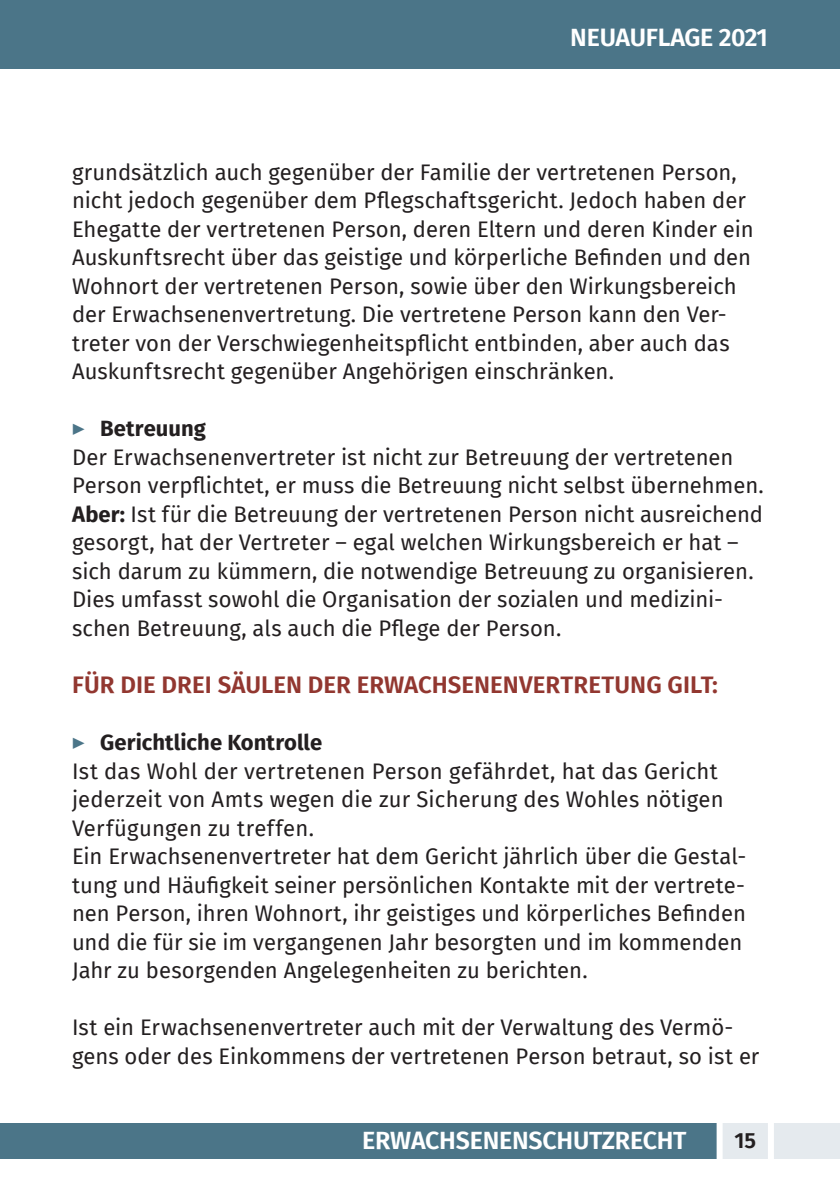
<style>
.page{position:relative;width:840px;height:1191px;background:#fff}
.page>*{position:absolute;margin:0;border:0;box-sizing:border-box;transform-origin:0 0}
.t1{font:600 25px "Fira Sans";letter-spacing:-.01em;color:#fff}
.t2{font:600 24px "Fira Sans";color:#923730}
.t3{font:22px/28.4px "Fira Sans";color:#231f20}
.t4{font:600 22px "Fira Sans";color:#231f20}
.s1{font-family:"Source Sans Pro";font-style:italic;font-size:14px;color:#4b7588}
.s2{font-weight:700}
</style>
<div class="page">
<div style="left:0;top:0;width:839px;height:68px;background:#4b7588"></div>
<div style="left:0;top:1123px;width:839px;height:35px;background:#e5eaee"></div>
<div style="left:0;top:1123px;width:716px;height:35px;background:#4b7588"></div>
<div style="left:716px;top:1117px;width:6px;height:60px;background:#fff"></div>
<div style="left:767px;top:1117px;width:6px;height:60px;background:#fff"></div>
<p class="t1" style="left:570px;top:16px;width:199px">NEUAUFLAGE 2021</p>
<p class="t3" style="left:72px;top:157px;width:682px">grundsätzlich auch gegenüber der Familie der vertretenen Person, nicht jedoch gegenüber dem Pflegschaftsgericht. Jedoch haben der Ehegatte der vertretenen Person, deren Eltern und deren Kinder ein Auskunftsrecht über das geistige und körperliche Befinden und den Wohnort der vertretenen Person, sowie über den Wirkungsbereich der Erwachsenenvertretung. Die vertretene Person kann den Ver&shy;treter von der Verschwiegenheitspflicht entbinden, aber auch das Auskunftsrecht gegenüber Angehörigen einschränken.</p>
<p class="t3" style="left:72px;top:414px;width:692px"><span class="s1">▶</span> <span class="s2">Betreuung<br></span>Der Erwachsenenvertreter ist nicht zur Betreuung der vertretenen Person verpflichtet, er muss die Betreuung nicht selbst übernehmen.<br><span class="s2">Aber:</span> Ist für die Betreuung der vertretenen Person nicht ausreichend gesorgt, hat der Vertreter – egal welchen Wirkungsbereich er hat – sich darum zu kümmern, die notwendige Betreuung zu organisieren.<br>Dies umfasst sowohl die Organisation der sozialen und medizini&shy;schen Betreuung, als auch die Pflege der Person.</p>
<p class="t2" style="left:72px;top:665px;width:647px">FÜR DIE DREI SÄULEN DER ERWACHSENENVERTRETUNG GILT:</p>
<p class="t3" style="left:72px;top:727px;width:675px"><span class="s1">▶</span> <span class="s2">Gerichtliche Kontrolle<br></span>Ist das Wohl der vertretenen Person gefährdet, hat das Gericht jederzeit von Amts wegen die zur Sicherung des Wohles nötigen Verfügungen zu treffen.<br>Ein Erwachsenenvertreter hat dem Gericht jährlich über die Gestal&shy;tung und Häufigkeit seiner persönlichen Kontakte mit der vertrete&shy;nen Person, ihren Wohnort, ihr geistiges und körperliches Befinden und die für sie im vergangenen Jahr besorgten und im kommenden Jahr zu besorgenden Angelegenheiten zu berichten.</p>
<p class="t3" style="left:72px;top:1012px;width:688px">Ist ein Erwachsenenvertreter auch mit der Verwaltung des Vermö&shy;gens oder des Einkommens der vertretenen Person betraut, so ist er</p>
<p class="t1" style="left:362px;top:1120px;width:326px">ERWACHSENENSCHUTZRECHT</p>
<p class="t4" style="left:734px;top:1122px;width:23px">15</p>
</div>
